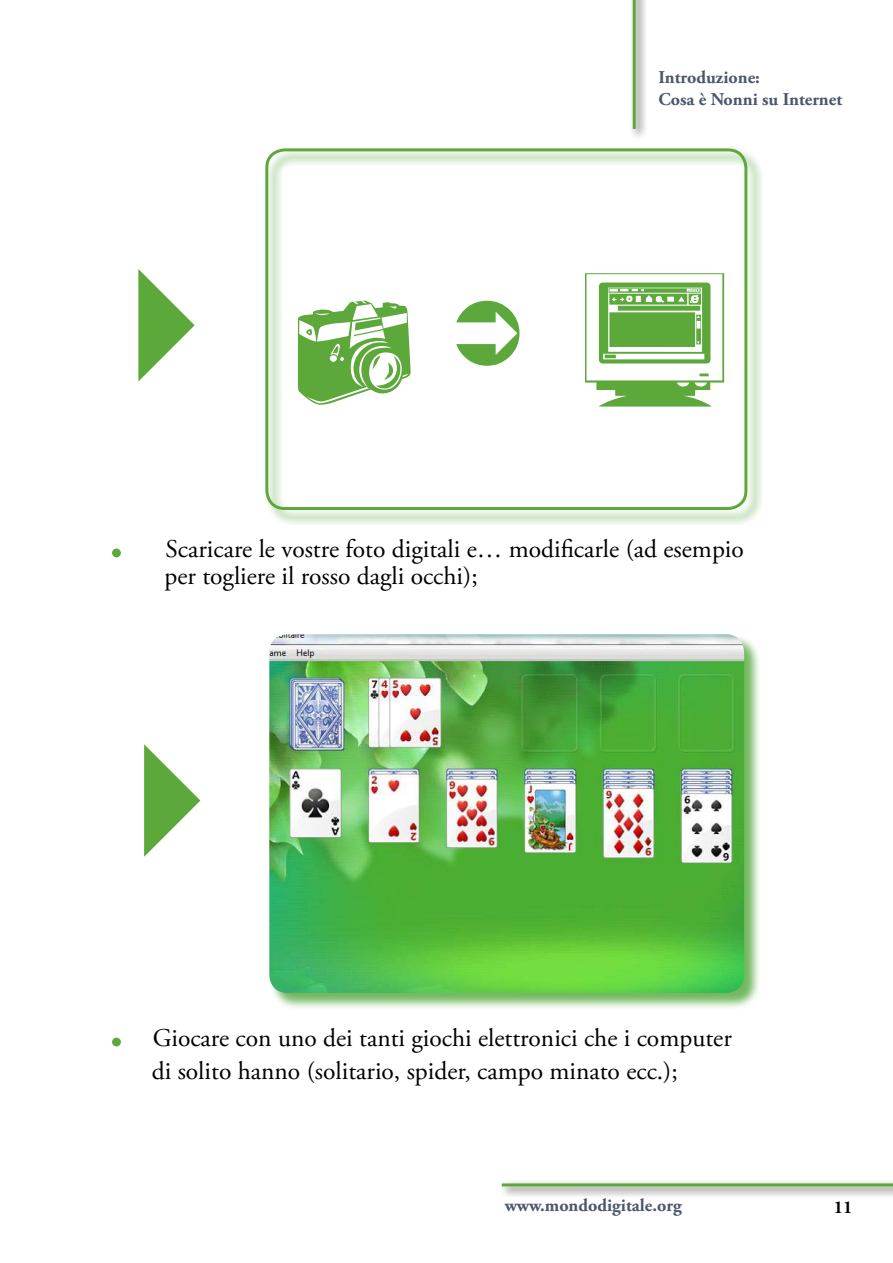
<style>
.page{position:relative;width:893px;height:1263px;background:#fff}
.page>*{position:absolute;margin:0;border:0;box-sizing:border-box;transform-origin:0 0}
.t1{font:25.5px/27px "Adobe Garamond Pro";color:#000}
.t2{font:700 18px/21.6px "Adobe Garamond Pro";color:#4c576b}
.t3{font:700 18px "Adobe Garamond Pro";color:#000}
</style>
<div class="page">
<div style="left:629px;top:0;width:19px;height:140px;background:#000;opacity:.75"></div>
<hr style="left:633px;top:0;width:3px;height:129px;background:#5ca83a">
<div style="left:498px;top:1179px;width:395px;height:20px;background:#000;opacity:.75"></div>
<hr style="left:502px;top:1183px;width:391px;height:3px;background:#5ca83a">
<div style="left:112px;top:548px;width:9px;height:9px;background:#5ca83a;border-radius:50%"></div>
<div style="left:112px;top:1037px;width:9px;height:9px;background:#5ca83a;border-radius:50%"></div>
<div style="left:266px;top:149px;width:498px;height:378px;background:#45a12b;opacity:.75"></div>
<div style="left:265px;top:148px;width:482px;height:362px;border:3px solid #5ca83a;border-radius:18px"></div>
<div style="left:270px;top:635px;width:491px;height:375px;background:#45a12b;opacity:.75"></div>
<img style="left:269px;top:634px;width:475px;height:359px">
<svg style="left:298px;top:299px;width:113px;height:106px"></svg>
<svg style="left:456px;top:300px;width:63px;height:66px"></svg>
<svg style="left:585px;top:271px;width:139px;height:136px"></svg>
<p class="t2" style="left:658px;top:67px;width:185px">Introduzione:<br>Cosa è Nonni su Internet</p>
<p class="t1" style="left:165px;top:537px;width:581px">Scaricare le vostre foto digitali e… modificarle (ad esempio per togliere il rosso dagli occhi);</p>
<p class="t1" style="left:152px;top:1023px;width:581px;line-height:33px">Giocare con uno dei tanti giochi elettronici che i computer di solito hanno (solitario, spider, campo minato ecc.);</p>
<p class="t2" style="left:505px;top:1194px;width:179px">www.mondodigitale.org</p>
<p class="t3" style="left:834px;top:1197px;width:20px">11</p>
</div>
